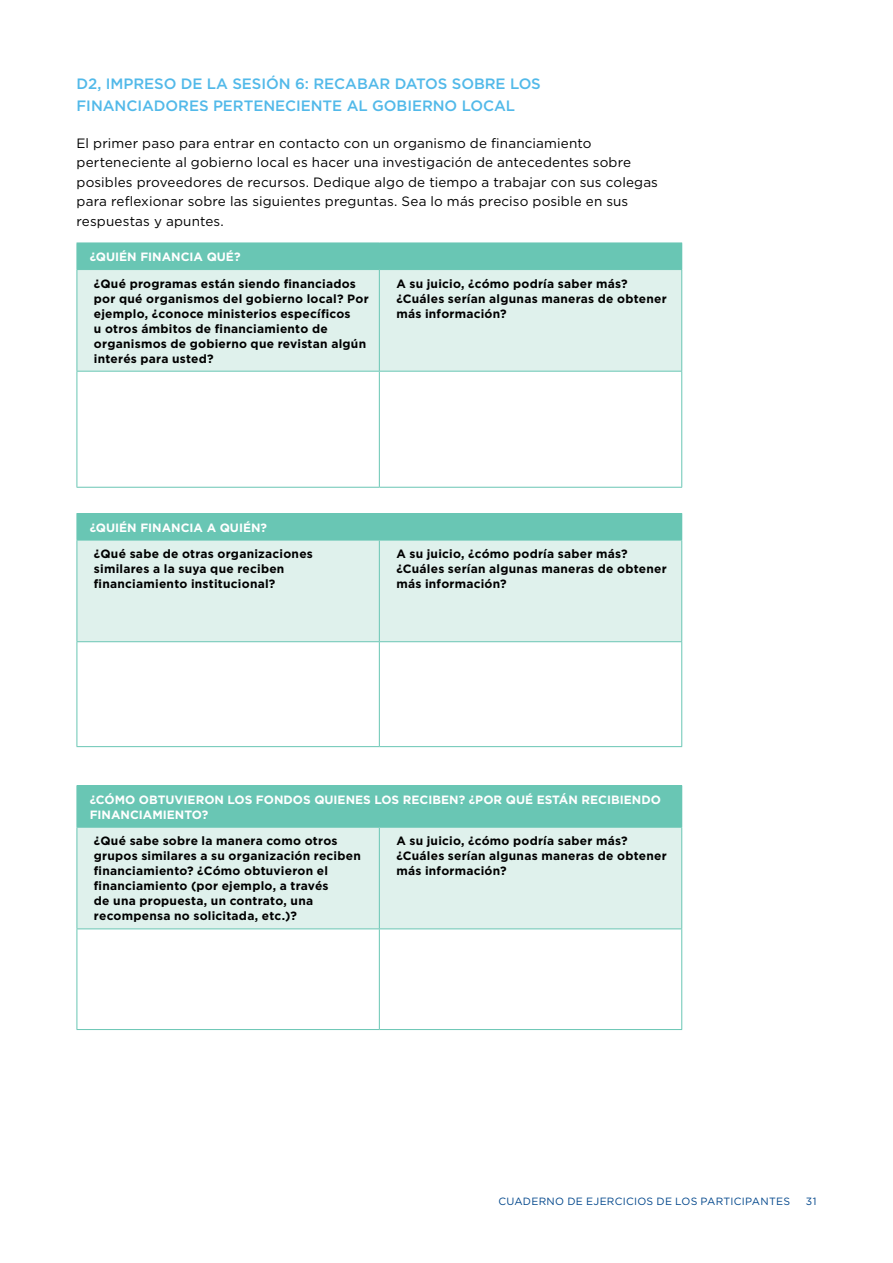
<style>
.page{position:relative;width:893px;height:1263px;background:#fff}
.page>*{position:absolute;margin:0;border:0;box-sizing:border-box;transform-origin:0 0}
.t1{font:500 15px/22.5px "Gotham";letter-spacing:-.005em;color:#52b9e9}
.t2{font:13.5px/19.5px "Gotham";letter-spacing:.01em;color:#000}
.t3{font:700 12px/15px "Gotham";letter-spacing:.02em;color:#000}
.t4{font:700 12px/15px "Gotham";color:#fff}
.t5{font:10.5px "Gotham";letter-spacing:.025em;color:#00468b}
</style>
<div class="page">
<div style="left:77px;top:243px;width:605px;height:27px;background:#69c6b4"></div>
<div style="left:78px;top:270px;width:603px;height:101px;background:#dff1ec"></div>
<svg style="left:78px;top:372px;width:603px;height:115px"></svg>
<hr style="left:77px;top:270px;width:1px;height:101px;background:#69c6b4">
<hr style="left:379px;top:270px;width:1px;height:101px;background:#69c6b4">
<hr style="left:681px;top:270px;width:1px;height:101px;background:#69c6b4">
<hr style="left:77px;top:372px;width:1px;height:115px;background:#69c6b4">
<hr style="left:379px;top:372px;width:1px;height:115px;background:#69c6b4">
<hr style="left:681px;top:372px;width:1px;height:115px;background:#69c6b4">
<hr style="left:77px;top:487px;width:302px;height:1px;background:#69c6b4">
<hr style="left:379px;top:487px;width:303px;height:1px;background:#69c6b4">
<hr style="left:77px;top:371px;width:302px;height:1px;background:#69c6b4">
<hr style="left:379px;top:371px;width:303px;height:1px;background:#69c6b4">
<div style="left:77px;top:513px;width:605px;height:27px;background:#69c6b4"></div>
<div style="left:78px;top:541px;width:603px;height:100px;background:#dff1ec"></div>
<svg style="left:78px;top:642px;width:603px;height:104px"></svg>
<hr style="left:77px;top:540px;width:1px;height:101px;background:#69c6b4">
<hr style="left:379px;top:540px;width:1px;height:101px;background:#69c6b4">
<hr style="left:681px;top:540px;width:1px;height:101px;background:#69c6b4">
<hr style="left:77px;top:642px;width:1px;height:104px;background:#69c6b4">
<hr style="left:379px;top:642px;width:1px;height:104px;background:#69c6b4">
<hr style="left:681px;top:642px;width:1px;height:104px;background:#69c6b4">
<hr style="left:77px;top:746px;width:302px;height:1px;background:#69c6b4">
<hr style="left:379px;top:746px;width:303px;height:1px;background:#69c6b4">
<hr style="left:77px;top:641px;width:302px;height:1px;background:#69c6b4">
<hr style="left:379px;top:641px;width:303px;height:1px;background:#69c6b4">
<hr style="left:77px;top:540px;width:302px;height:1px;background:#69c6b4">
<hr style="left:379px;top:540px;width:303px;height:1px;background:#69c6b4">
<div style="left:77px;top:786px;width:605px;height:41px;background:#69c6b4"></div>
<div style="left:78px;top:828px;width:603px;height:100px;background:#dff1ec"></div>
<svg style="left:78px;top:929px;width:603px;height:100px"></svg>
<hr style="left:77px;top:828px;width:1px;height:100px;background:#69c6b4">
<hr style="left:379px;top:828px;width:1px;height:100px;background:#69c6b4">
<hr style="left:681px;top:828px;width:1px;height:100px;background:#69c6b4">
<hr style="left:77px;top:929px;width:1px;height:100px;background:#69c6b4">
<hr style="left:379px;top:929px;width:1px;height:100px;background:#69c6b4">
<hr style="left:681px;top:929px;width:1px;height:100px;background:#69c6b4">
<hr style="left:77px;top:1029px;width:302px;height:1px;background:#69c6b4">
<hr style="left:379px;top:1029px;width:303px;height:1px;background:#69c6b4">
<hr style="left:77px;top:928px;width:302px;height:1px;background:#69c6b4">
<hr style="left:379px;top:928px;width:303px;height:1px;background:#69c6b4">
<hr style="left:77px;top:785px;width:302px;height:1px;background:#69c6b4">
<hr style="left:379px;top:785px;width:303px;height:1px;background:#69c6b4">
<hr style="left:77px;top:827px;width:302px;height:1px;background:#69c6b4">
<hr style="left:379px;top:827px;width:303px;height:1px;background:#69c6b4">
<p class="t1" style="left:77px;top:72px;width:466px">D2, IMPRESO DE LA SESIÓN 6: RECABAR DATOS SOBRE LOS<br>FINANCIADORES PERTENECIENTE AL GOBIERNO LOCAL</p>
<p class="t2" style="left:77px;top:133px;width:583px">El primer paso para entrar en contacto con un organismo de financiamiento perteneciente al gobierno local es hacer una investigación de antecedentes sobre posibles proveedores de recursos. Dedique algo de tiempo a trabajar con sus colegas para reflexionar sobre las siguientes preguntas. Sea lo más preciso posible en sus respuestas y apuntes.</p>
<p class="t4" style="left:90px;top:249px;width:152px">¿QUIÉN FINANCIA QUÉ?</p>
<p class="t3" style="left:94px;top:276px;width:276px">¿Qué programas están siendo financiados por qué organismos del gobierno local? Por ejemplo, ¿conoce ministerios específicos<br>u otros ámbitos de financiamiento de organismos de gobierno que revistan algún interés para usted?</p>
<p class="t3" style="left:396px;top:276px;width:272px">A su juicio, ¿cómo podría saber más? ¿Cuáles serían algunas maneras de obtener más información?</p>
<p class="t4" style="left:90px;top:520px;width:179px">¿QUIÉN FINANCIA A QUIÉN?</p>
<p class="t3" style="left:94px;top:546px;width:220px">¿Qué sabe de otras organizaciones similares a la suya que reciben financiamiento institucional?</p>
<p class="t3" style="left:396px;top:546px;width:272px">A su juicio, ¿cómo podría saber más? ¿Cuáles serían algunas maneras de obtener más información?</p>
<p class="t4" style="left:90px;top:792px;width:573px">¿CÓMO OBTUVIERON LOS FONDOS QUIENES LOS RECIBEN? ¿POR QUÉ ESTÁN RECIBIENDO<br>FINANCIAMIENTO?</p>
<p class="t3" style="left:94px;top:833px;width:268px">¿Qué sabe sobre la manera como otros grupos similares a su organización reciben financiamiento? ¿Cómo obtuvieron el financiamiento (por ejemplo, a través<br>de una propuesta, un contrato, una recompensa no solicitada, etc.)?</p>
<p class="t3" style="left:396px;top:833px;width:272px">A su juicio, ¿cómo podría saber más? ¿Cuáles serían algunas maneras de obtener más información?</p>
<p class="t5" style="left:498px;top:1195px;width:293px">CUADERNO DE EJERCICIOS DE LOS PARTICIPANTES</p>
<p class="t5" style="left:806px;top:1195px;width:12px">31</p>
</div>
